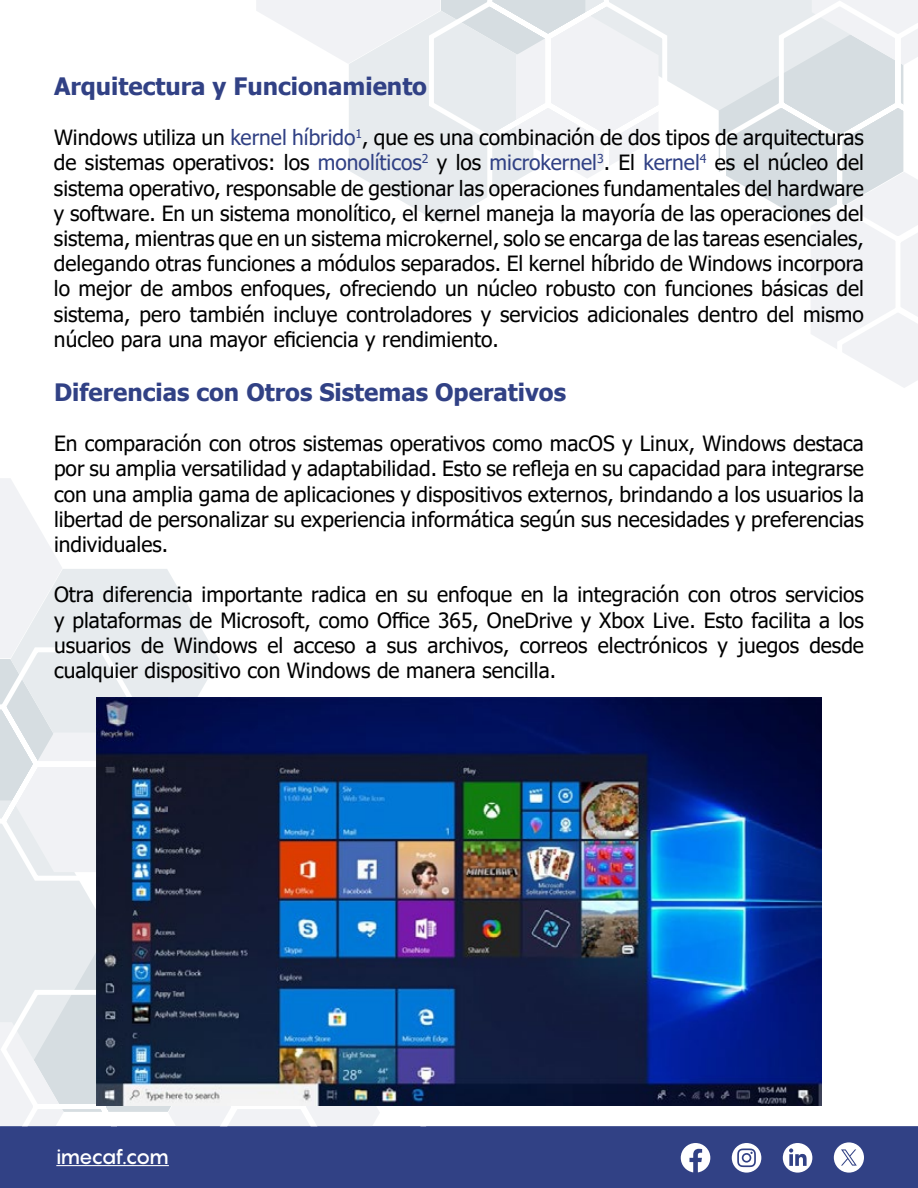
<style>
.page{position:relative;width:918px;height:1188px;background:#fff}
.page>*{position:absolute;margin:0;border:0;box-sizing:border-box;transform-origin:0 0}
.t1{font:700 24px "Tahoma";color:#314185}
.t2{font:21px/25.2px "Tahoma";color:#000;text-align:justify}
.t3{font:500 21px "Pangram";letter-spacing:-.075em;color:#fff}
.s1{color:#314185}
</style>
<div class="page">
<svg style="left:256px;top:0;width:169px;height:214px"></svg>
<svg style="left:425px;top:0;width:493px;height:388px"></svg>
<div style="left:0;top:1126px;width:918px;height:62px;background:#314185;border:2px solid #314185"></div>
<hr style="left:56px;top:1165px;width:113px;height:1px;background:#fff">
<svg style="left:681px;top:1143px;width:29px;height:29px"></svg>
<svg style="left:732px;top:1143px;width:29px;height:30px"></svg>
<svg style="left:783px;top:1143px;width:29px;height:30px"></svg>
<svg style="left:834px;top:1142px;width:30px;height:31px"></svg>
<svg style="left:0;top:478px;width:210px;height:165px"></svg>
<svg style="left:0;top:643px;width:380px;height:483px"></svg>
<img style="left:96px;top:697px;width:726px;height:409px">
<p class="t1" style="left:54px;top:69px;width:375px">Arquitectura y Funcionamiento</p>
<p class="t2" style="left:54px;top:126px;width:812px">Windows utiliza un <span class="s1">kernel híbrido</span><sup>1</sup>, que es una combinación de dos tipos de arquitecturas de sistemas operativos: los <span class="s1">monolíticos</span><sup>2</sup> y los <span class="s1">microkernel</span><sup>3</sup>. El <span class="s1">kernel</span><sup>4</sup> es el núcleo del sistema operativo, responsable de gestionar las operaciones fundamentales del hardware y software. En un sistema monolítico, el kernel maneja la mayoría de las operaciones del sistema, mientras que en un sistema microkernel, solo se encarga de las tareas esenciales, delegando otras funciones a módulos separados. El kernel híbrido de Windows incorpora lo mejor de ambos enfoques, ofreciendo un núcleo robusto con funciones básicas del sistema, pero también incluye controladores y servicios adicionales dentro del mismo núcleo para una mayor eficiencia y rendimiento.</p>
<p class="t1" style="left:54px;top:375px;width:514px">Diferencias con Otros Sistemas Operativos</p>
<p class="t2" style="left:54px;top:432px;width:812px">En comparación con otros sistemas operativos como macOS y Linux, Windows destaca por su amplia versatilidad y adaptabilidad. Esto se refleja en su capacidad para integrarse con una amplia gama de aplicaciones y dispositivos externos, brindando a los usuarios la libertad de personalizar su experiencia informática según sus necesidades y preferencias individuales.</p>
<p class="t2" style="left:54px;top:583px;width:812px">Otra diferencia importante radica en su enfoque en la integración con otros servicios y plataformas de Microsoft, como Office 365, OneDrive y Xbox Live. Esto facilita a los usuarios de Windows el acceso a sus archivos, correos electrónicos y juegos desde cualquier dispositivo con Windows de manera sencilla.</p>
<p class="t3" style="left:56px;top:1142px;width:114px">imecaf.com</p>
</div>
